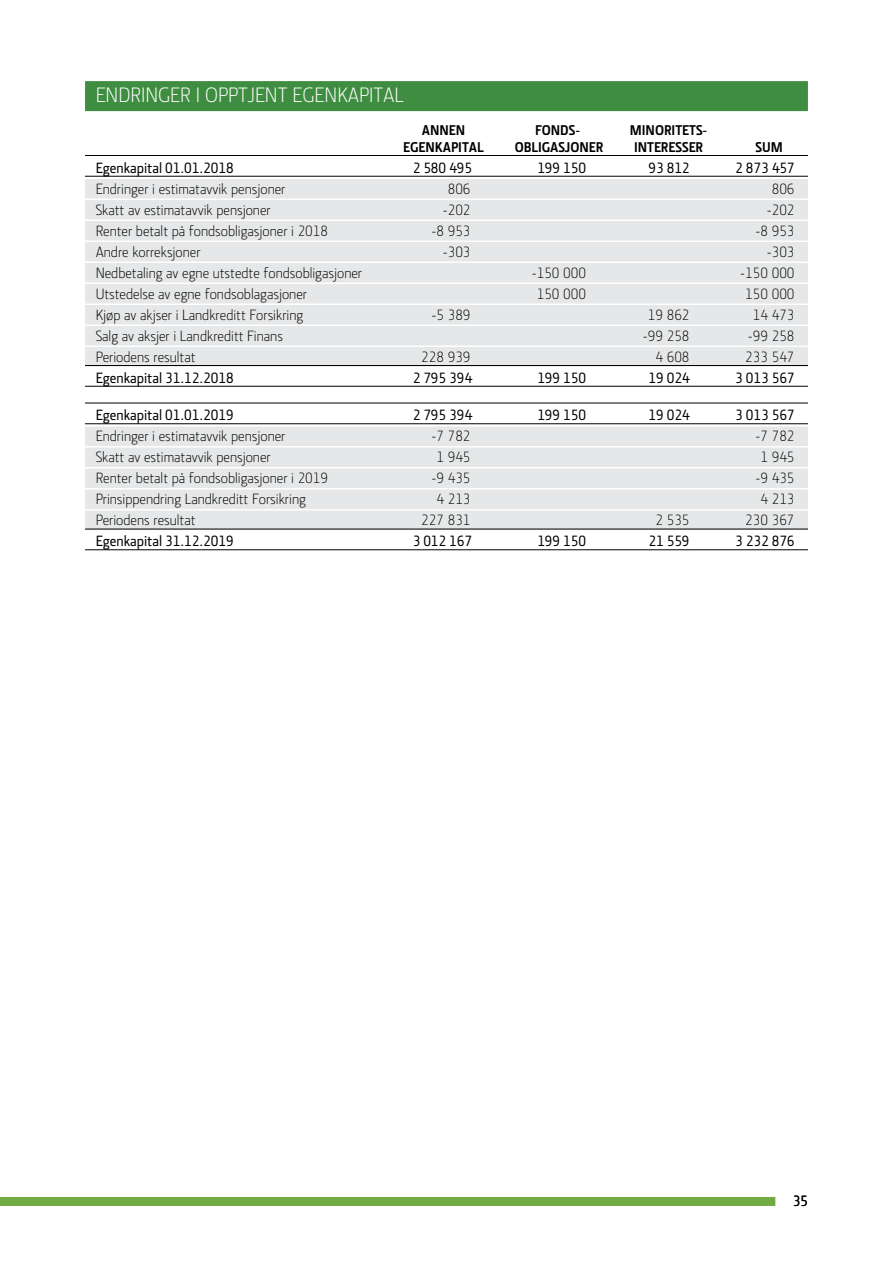
<style>
.page{position:relative;width:893px;height:1263px;background:#fff}
.page>*{position:absolute;margin:0;border:0;box-sizing:border-box;transform-origin:0 0}
.t1{font:300 21px "Section LK";color:#fff}
.t2{font:300 15px "Section LK";color:#000}
.t3{font:500 15px "Section LK";color:#000}
.t4{font:700 14.25px "Section LK";color:#000}
</style>
<div class="page">
<div style="left:0;top:1197px;width:775px;height:9px;background:#72ab42"></div>
<div style="left:85px;top:81px;width:723px;height:30px;background:#3f8d41"></div>
<hr style="left:85px;top:155px;width:723px;height:1px;background:#000">
<hr style="left:85px;top:176px;width:723px;height:1px;background:#000">
<div style="left:85px;top:179px;width:723px;height:19px;background:#e6e7e8"></div>
<div style="left:85px;top:200px;width:723px;height:19px;background:#e6e7e8"></div>
<div style="left:85px;top:221px;width:723px;height:19px;background:#e6e7e8"></div>
<div style="left:85px;top:242px;width:723px;height:19px;background:#e6e7e8"></div>
<div style="left:85px;top:263px;width:723px;height:19px;background:#e6e7e8"></div>
<div style="left:85px;top:284px;width:723px;height:19px;background:#e6e7e8"></div>
<div style="left:85px;top:305px;width:723px;height:19px;background:#e6e7e8"></div>
<div style="left:85px;top:326px;width:723px;height:19px;background:#e6e7e8"></div>
<div style="left:85px;top:347px;width:723px;height:19px;background:#e6e7e8"></div>
<hr style="left:85px;top:365px;width:723px;height:1px;background:#000">
<hr style="left:85px;top:386px;width:723px;height:1px;background:#000">
<hr style="left:85px;top:403px;width:723px;height:1px;background:#000">
<hr style="left:85px;top:423px;width:723px;height:1px;background:#000">
<div style="left:85px;top:426px;width:723px;height:20px;background:#e6e7e8"></div>
<div style="left:85px;top:447px;width:723px;height:20px;background:#e6e7e8"></div>
<div style="left:85px;top:468px;width:723px;height:20px;background:#e6e7e8"></div>
<div style="left:85px;top:489px;width:723px;height:20px;background:#e6e7e8"></div>
<div style="left:85px;top:510px;width:723px;height:20px;background:#e6e7e8"></div>
<hr style="left:85px;top:529px;width:723px;height:1px;background:#000">
<hr style="left:85px;top:549px;width:723px;height:1px;background:#000">
<h1 class="t1" style="left:96px;top:83px;width:310px">ENDRINGER I OPPTJENT EGENKAPITAL</h1>
<p class="t4" style="left:422px;top:122px;width:45px">ANNEN</p>
<p class="t4" style="left:535px;top:122px;width:47px">FONDS-</p>
<p class="t4" style="left:630px;top:122px;width:79px">MINORITETS-</p>
<p class="t4" style="left:403px;top:139px;width:82px">EGENKAPITAL</p>
<p class="t4" style="left:515px;top:139px;width:90px">OBLIGASJONER</p>
<p class="t4" style="left:634px;top:139px;width:71px">INTERESSER</p>
<p class="t4" style="left:755px;top:139px;width:29px">SUM</p>
<p class="t3" style="left:96px;top:159px;width:140px">Egenkapital 01.01.2018</p>
<p class="t3" style="left:413px;top:159px;width:61px">2 580 495</p>
<p class="t3" style="left:537px;top:159px;width:50px">199 150</p>
<p class="t3" style="left:648px;top:159px;width:43px">93 812</p>
<p class="t3" style="left:735px;top:159px;width:61px">2 873 457</p>
<p class="t2" style="left:96px;top:180px;width:191px">Endringer i estimatavvik pensjoner</p>
<p class="t2" style="left:448px;top:180px;width:24px">806</p>
<p class="t2" style="left:772px;top:180px;width:24px">806</p>
<p class="t2" style="left:96px;top:201px;width:177px">Skatt av estimatavvik pensjoner</p>
<p class="t2" style="left:443px;top:201px;width:29px">-202</p>
<p class="t2" style="left:767px;top:201px;width:29px">-202</p>
<p class="t2" style="left:96px;top:222px;width:234px">Renter betalt på fondsobligasjoner i 2018</p>
<p class="t2" style="left:431px;top:222px;width:41px">-8 953</p>
<p class="t2" style="left:755px;top:222px;width:41px">-8 953</p>
<p class="t2" style="left:96px;top:243px;width:107px">Andre korreksjoner</p>
<p class="t2" style="left:443px;top:243px;width:29px">-303</p>
<p class="t2" style="left:767px;top:243px;width:29px">-303</p>
<p class="t2" style="left:96px;top:264px;width:268px">Nedbetaling av egne utstedte fondsobligasjoner</p>
<p class="t2" style="left:532px;top:264px;width:56px">-150 000</p>
<p class="t2" style="left:740px;top:264px;width:56px">-150 000</p>
<p class="t2" style="left:96px;top:285px;width:213px">Utstedelse av egne fondsoblagasjoner</p>
<p class="t2" style="left:537px;top:285px;width:51px">150 000</p>
<p class="t2" style="left:745px;top:285px;width:51px">150 000</p>
<p class="t2" style="left:96px;top:306px;width:209px">Kjøp av akjser i Landkreditt Forsikring</p>
<p class="t2" style="left:431px;top:306px;width:41px">-5 389</p>
<p class="t2" style="left:648px;top:306px;width:43px">19 862</p>
<p class="t2" style="left:753px;top:306px;width:43px">14 473</p>
<p class="t2" style="left:96px;top:327px;width:189px">Salg av aksjer i Landkreditt Finans</p>
<p class="t2" style="left:643px;top:327px;width:48px">-99 258</p>
<p class="t2" style="left:748px;top:327px;width:48px">-99 258</p>
<p class="t2" style="left:96px;top:348px;width:101px">Periodens resultat</p>
<p class="t2" style="left:421px;top:348px;width:51px">228 939</p>
<p class="t2" style="left:655px;top:348px;width:36px">4 608</p>
<p class="t2" style="left:745px;top:348px;width:51px">233 547</p>
<p class="t3" style="left:96px;top:369px;width:140px">Egenkapital 31.12.2018</p>
<p class="t3" style="left:413px;top:369px;width:61px">2 795 394</p>
<p class="t3" style="left:537px;top:369px;width:50px">199 150</p>
<p class="t3" style="left:648px;top:369px;width:43px">19 024</p>
<p class="t3" style="left:735px;top:369px;width:61px">3 013 567</p>
<p class="t3" style="left:96px;top:407px;width:140px">Egenkapital 01.01.2019</p>
<p class="t3" style="left:413px;top:407px;width:61px">2 795 394</p>
<p class="t3" style="left:537px;top:407px;width:50px">199 150</p>
<p class="t3" style="left:648px;top:407px;width:43px">19 024</p>
<p class="t3" style="left:735px;top:407px;width:61px">3 013 567</p>
<p class="t2" style="left:96px;top:428px;width:191px">Endringer i estimatavvik pensjoner</p>
<p class="t2" style="left:431px;top:428px;width:41px">-7 782</p>
<p class="t2" style="left:755px;top:428px;width:41px">-7 782</p>
<p class="t2" style="left:96px;top:449px;width:177px">Skatt av estimatavvik pensjoner</p>
<p class="t2" style="left:436px;top:449px;width:36px">1 945</p>
<p class="t2" style="left:760px;top:449px;width:36px">1 945</p>
<p class="t2" style="left:96px;top:470px;width:234px">Renter betalt på fondsobligasjoner i 2019</p>
<p class="t2" style="left:431px;top:470px;width:41px">-9 435</p>
<p class="t2" style="left:755px;top:470px;width:41px">-9 435</p>
<p class="t2" style="left:96px;top:491px;width:212px">Prinsippendring Landkreditt Forsikring</p>
<p class="t2" style="left:436px;top:491px;width:36px">4 213</p>
<p class="t2" style="left:760px;top:491px;width:36px">4 213</p>
<p class="t2" style="left:96px;top:512px;width:101px">Periodens resultat</p>
<p class="t2" style="left:421px;top:512px;width:51px">227 831</p>
<p class="t2" style="left:655px;top:512px;width:36px">2 535</p>
<p class="t2" style="left:745px;top:512px;width:51px">230 367</p>
<p class="t3" style="left:96px;top:533px;width:140px">Egenkapital 31.12.2019</p>
<p class="t3" style="left:413px;top:533px;width:61px">3 012 167</p>
<p class="t3" style="left:537px;top:533px;width:50px">199 150</p>
<p class="t3" style="left:648px;top:533px;width:43px">21 559</p>
<p class="t3" style="left:735px;top:533px;width:61px">3 232 876</p>
<p class="t3" style="left:793px;top:1192px;width:17px">35</p>
</div>
